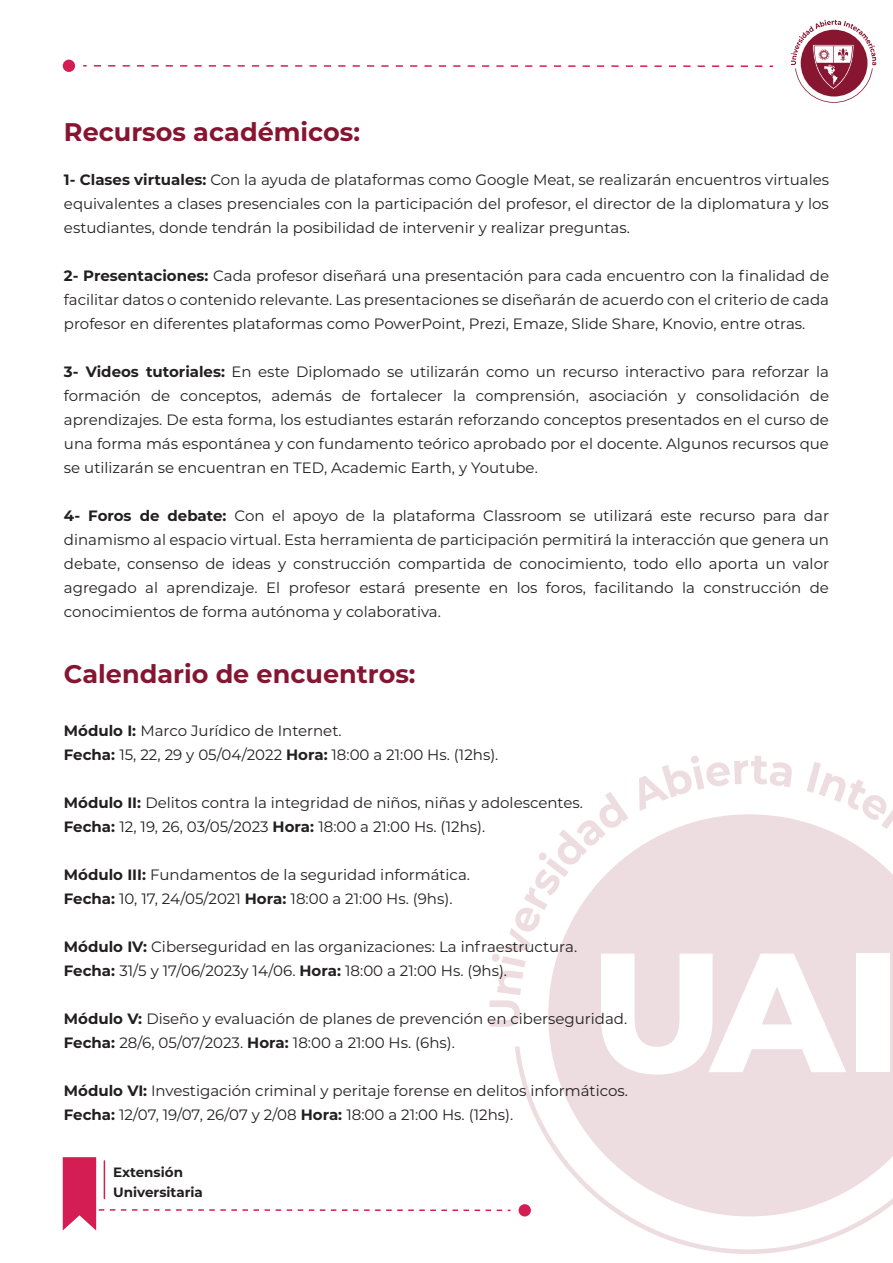
<style>
.page{position:relative;width:893px;height:1263px;background:#fff}
.page>*{position:absolute;margin:0;border:0;box-sizing:border-box;transform-origin:0 0}
.t1{font:700 25.5px "Montserrat";color:#851531}
.t2{font:15px/24px "Montserrat";color:#231f20}
.t3{font:700 13.5px/20.9px "Montserrat";color:#231f20}
.s1{font-weight:700}
</style>
<div class="page">
<svg style="left:94px;top:65px;width:679px;height:2px"></svg>
<div style="left:63px;top:60px;width:12px;height:12px;background:#d41d53;border-radius:50%"></div>
<svg style="left:791px;top:20px;width:85px;height:83px"></svg>
<svg style="left:62px;top:755px;width:831px;height:499px"></svg>
<div style="left:519px;top:1204px;width:12px;height:12px;background:#d41d53;border-radius:50%"></div>
<h1 class="t1" style="left:64px;top:114px;width:298px">Recursos académicos:</h1>
<p class="t2" style="left:64px;top:167px;width:767px;text-align:justify"><span class="s1">1- Clases virtuales:</span> Con la ayuda de plataformas como Google Meat, se realizarán encuentros virtuales equivalentes a clases presenciales con la participación del profesor, el director de la diplomatura y los estudiantes, donde tendrán la posibilidad de intervenir y realizar preguntas.</p>
<p class="t2" style="left:64px;top:263px;width:767px;text-align:justify"><span class="s1">2- Presentaciones:</span> Cada profesor diseñará una presentación para cada encuentro con la finalidad de facilitar datos o contenido relevante. Las presentaciones se diseñarán de acuerdo con el criterio de cada profesor en diferentes plataformas como PowerPoint, Prezi, Emaze, Slide Share, Knovio, entre otras.</p>
<p class="t2" style="left:64px;top:359px;width:767px;text-align:justify"><span class="s1">3- Videos tutoriales:</span> En este Diplomado se utilizarán como un recurso interactivo para reforzar la formación de conceptos, además de fortalecer la comprensión, asociación y consolidación de aprendizajes. De esta forma, los estudiantes estarán reforzando conceptos presentados en el curso de una forma más espontánea y con fundamento teórico aprobado por el docente. Algunos recursos que se utilizarán se encuentran en TED, Academic Earth, y Youtube.</p>
<p class="t2" style="left:64px;top:503px;width:767px;text-align:justify"><span class="s1">4- Foros de debate:</span> Con el apoyo de la plataforma Classroom se utilizará este recurso para dar dinamismo al espacio virtual. Esta herramienta de participación permitirá la interacción que genera un debate, consenso de ideas y construcción compartida de conocimiento, todo ello aporta un valor agregado al aprendizaje. El profesor estará presente en los foros, facilitando la construcción de conocimientos de forma autónoma y colaborativa.</p>
<h1 class="t1" style="left:64px;top:656px;width:353px">Calendario de encuentros:</h1>
<p class="t2" style="left:64px;top:718px;width:436px"><span class="s1">Módulo I:</span> Marco Jurídico de Internet.<br><span class="s1">Fecha:</span> 15, 22, 29 y 05/04/2022 <span class="s1">Hora:</span> 18:00 a 21:00 Hs. (12hs).</p>
<p class="t2" style="left:64px;top:790px;width:520px"><span class="s1">Módulo II:</span> Delitos contra la integridad de niños, niñas y adolescentes.<br><span class="s1">Fecha:</span> 12, 19, 26, 03/05/2023 <span class="s1">Hora:</span> 18:00 a 21:00 Hs. (12hs).</p>
<p class="t2" style="left:64px;top:862px;width:408px"><span class="s1">Módulo III:</span> Fundamentos de la seguridad informática.<br><span class="s1">Fecha:</span> 10, 17, 24/05/2021 <span class="s1">Hora:</span> 18:00 a 21:00 Hs. (9hs).</p>
<p class="t2" style="left:64px;top:934px;width:515px"><span class="s1">Módulo IV:</span> Ciberseguridad en las organizaciones: La infraestructura.<br><span class="s1">Fecha:</span> 31/5 y 17/06/2023y 14/06. <span class="s1">Hora:</span> 18:00 a 21:00 Hs. (9hs).</p>
<p class="t2" style="left:64px;top:1006px;width:565px"><span class="s1">Módulo V:</span> Diseño y evaluación de planes de prevención en ciberseguridad.<br><span class="s1">Fecha:</span> 28/6, 05/07/2023. <span class="s1">Hora:</span> 18:00 a 21:00 Hs. (6hs).</p>
<p class="t2" style="left:64px;top:1078px;width:566px"><span class="s1">Módulo VI:</span> Investigación criminal y peritaje forense en delitos informáticos.<br><span class="s1">Fecha:</span> 12/07, 19/07, 26/07 y 2/08 <span class="s1">Hora:</span> 18:00 a 21:00 Hs. (12hs).</p>
<p class="t3" style="left:113px;top:1160px;width:91px">Extensión<br>Universitaria</p>
</div>
